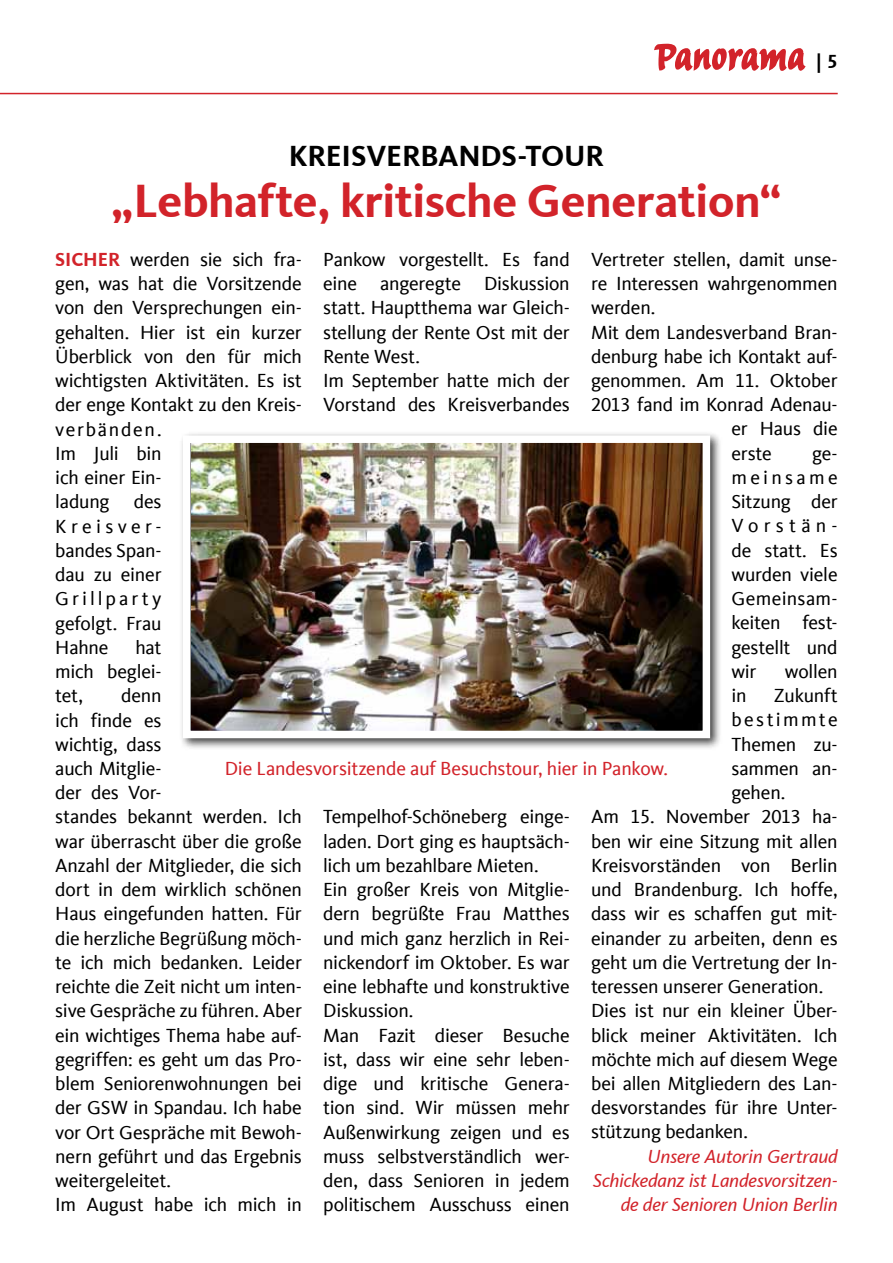
<style>
.page{position:relative;width:893px;height:1263px;background:#fff}
.page>*{position:absolute;margin:0;border:0;box-sizing:border-box;transform-origin:0 0}
.t1{font:700 48px "CDU Kievit Tab";letter-spacing:-.015em;color:#d2232a}
.t2{font:700 30px "CDU Kievit Tab";color:#000}
.t3{font:19.5px/24.3px "CDU Kievit Tab";letter-spacing:-.01em;color:#000}
.t4{font:italic 19.5px/24.3px "CDU Kievit Tab";letter-spacing:-.01em;color:#d2232a;text-align:right}
.t5{font:19.5px "CDU Kievit Tab";letter-spacing:-.01em;color:#d2232a}
.t6{font:19.5px "CDU Kievit Tab";letter-spacing:.115em;color:#000}
.t7{font:700 19.5px "CDU Kievit Tab";color:#000}
.s1{font-weight:700;color:#d2232a}
</style>
<div class="page">
<svg style="left:654px;top:43px;width:152px;height:28px"></svg>
<hr style="left:0;top:93px;width:838px;height:1px;background:#d2232a">
<div style="left:179px;top:431px;width:544px;height:320px;background:#000;opacity:.75"></div>
<img style="left:192px;top:444px;width:509px;height:285px">
<div style="left:183px;top:435px;width:527px;height:303px;border:8px solid #fff"></div>
<p class="t7" style="left:816px;top:50px;width:23px">| 5</p>
<h2 class="t2" style="left:289px;top:138px;width:18px">kreisverba</h2>
<h2 class="t2" style="left:458px;top:138px;width:88px">nds-tour</h2>
<h1 class="t1" style="left:112px;top:172px;width:671px">„Lebhafte, kritische Generation“</h1>
<p class="t3" style="left:591px;top:247px;width:248px">Vertreter stellen, damit unse-</p>
<p class="t3" style="left:591px;top:272px;width:248px">re Interessen wahrgenommen</p>
<p class="t3" style="left:591px;top:296px;width:66px">werden.</p>
<p class="t3" style="left:591px;top:320px;width:248px">Mit dem Landesverband Bran-</p>
<p class="t3" style="left:591px;top:344px;width:248px">denburg habe ich Kontakt auf-</p>
<p class="t3" style="left:591px;top:368px;width:248px">genommen. Am 11. Oktober</p>
<p class="t3" style="left:591px;top:393px;width:248px">2013 fand im Konrad Adenau-</p>
<p class="t3" style="left:731px;top:417px;width:108px">er Haus die</p>
<p class="t3" style="left:731px;top:441px;width:42px">erste</p>
<p class="t3" style="left:323px;top:247px;width:248px">Pankow vorgestellt. Es fand eine angeregte Diskussion statt. Hauptthema war Gleich&shy;stellung der Rente Ost mit der<br>Rente West.<br>Im September hatte mich der<br>Vorstand des Kreisverbandes</p>
<p class="t3" style="left:55px;top:247px;width:248px"><span class="s1">SICHER</span> werden sie sich fra&shy;gen, was hat die Vorsitzende von den Versprechungen ein&shy;gehalten. Hier ist ein kurzer<br>Überblick von den für mich wichtigsten Aktivitäten. Es ist der enge Kontakt zu den Kreis&shy;verbänden.<br>Im Juli bin<br>ich einer Ein-<br>ladung des<br>Kreisver-<br>bandes Span-<br>dau zu einer<br>Grillparty<br>gefolgt. Frau<br>Hahne</p>
<p class="t3" style="left:731px;top:441px;width:108px;text-align:justify;text-indent:81px">ge&shy;meinsame Sitzung der Vorstän&shy;de statt. Es wurden viele Gemeinsam&shy;keiten fest&shy;gestellt und wir</p>
<p class="t3" style="left:55px;top:635px;width:108px;text-align:justify;text-indent:80px">hat mich beglei&shy;tet,</p>
<p class="t3" style="left:785px;top:659px;width:54px">wollen</p>
<p class="t3" style="left:731px;top:684px;width:17px">in</p>
<p class="t3" style="left:774px;top:684px;width:65px">Zukunft</p>
<p class="t6" style="left:731px;top:709px;width:108px">bestimmte</p>
<p class="t3" style="left:731px;top:732px;width:108px">Themen zu-</p>
<p class="t3" style="left:731px;top:756px;width:108px">sammen an-</p>
<p class="t3" style="left:731px;top:781px;width:55px">gehen.</p>
<p class="t3" style="left:591px;top:805px;width:248px">Am 15. November 2013 ha-</p>
<p class="t3" style="left:591px;top:829px;width:248px">ben wir eine Sitzung mit allen</p>
<p class="t3" style="left:591px;top:853px;width:248px">Kreisvorständen von Berlin</p>
<p class="t3" style="left:591px;top:877px;width:248px">und Brandenburg. Ich hoffe,</p>
<p class="t3" style="left:591px;top:902px;width:248px">dass wir es schaffen gut mit-</p>
<p class="t3" style="left:591px;top:926px;width:248px">einander zu arbeiten, denn es</p>
<p class="t3" style="left:591px;top:950px;width:248px">geht um die Vertretung der In-</p>
<p class="t3" style="left:591px;top:974px;width:234px">teressen unserer Generation.</p>
<p class="t3" style="left:591px;top:999px;width:248px">Dies ist nur ein kleiner Über-</p>
<p class="t3" style="left:591px;top:1023px;width:248px">blick meiner Aktivitäten. Ich</p>
<p class="t3" style="left:591px;top:1047px;width:248px">möchte mich auf diesem Wege</p>
<p class="t3" style="left:591px;top:1071px;width:248px">bei allen Mitgliedern des Lan-</p>
<p class="t3" style="left:591px;top:1096px;width:248px">desvorstandes für ihre Unter-</p>
<p class="t3" style="left:591px;top:1120px;width:158px">stützung bedanken.</p>
<p class="t4" style="left:593px;top:1144px;width:246px">Unsere Autorin Gertraud<br>Schickedanz ist Landesvorsitzen&shy;de der Senioren Union Berlin</p>
<p class="t3" style="left:55px;top:684px;width:248px;text-indent:66px">denn<br>ich finde es<br>wichtig, dass<br>auch Mitglie-<br>der des Vor-<br>standes bekannt werden. Ich war überrascht über die große<br>Anzahl der Mitglieder, die sich dort in dem wirklich schönen<br>Haus eingefunden hatten. Für die herzliche Begrüßung möch&shy;te ich mich bedanken. Leider reichte die Zeit nicht um inten&shy;sive Gespräche zu führen. Aber ein wichtiges Thema habe auf&shy;gegriffen: es geht um das Pro&shy;blem Seniorenwohnungen bei der GSW in Spandau. Ich habe vor Ort Gespräche mit Bewoh&shy;nern geführt und das Ergebnis weitergeleitet.<br>Im August habe ich mich in</p>
<p class="t5" style="left:225px;top:757px;width:445px">Die Landesvorsitzende auf Besuchstour, hier in Pankow.</p>
<p class="t3" style="left:323px;top:805px;width:248px">Tempelhof-Schöneberg einge&shy;laden. Dort ging es hauptsäch&shy;lich um bezahlbare Mieten.<br>Ein großer Kreis von Mitglie&shy;dern begrüßte Frau Matthes und mich ganz herzlich in Rei&shy;nickendorf im Oktober. Es war eine lebhafte und konstruktive<br>Diskussion.<br>Man Fazit dieser Besuche ist, dass wir eine sehr leben&shy;dige und kritische Genera&shy;tion sind. Wir müssen mehr<br>Außenwirkung zeigen und es muss selbstverständlich wer&shy;den, dass Senioren in jedem politischem Ausschuss einen</p>
</div>
